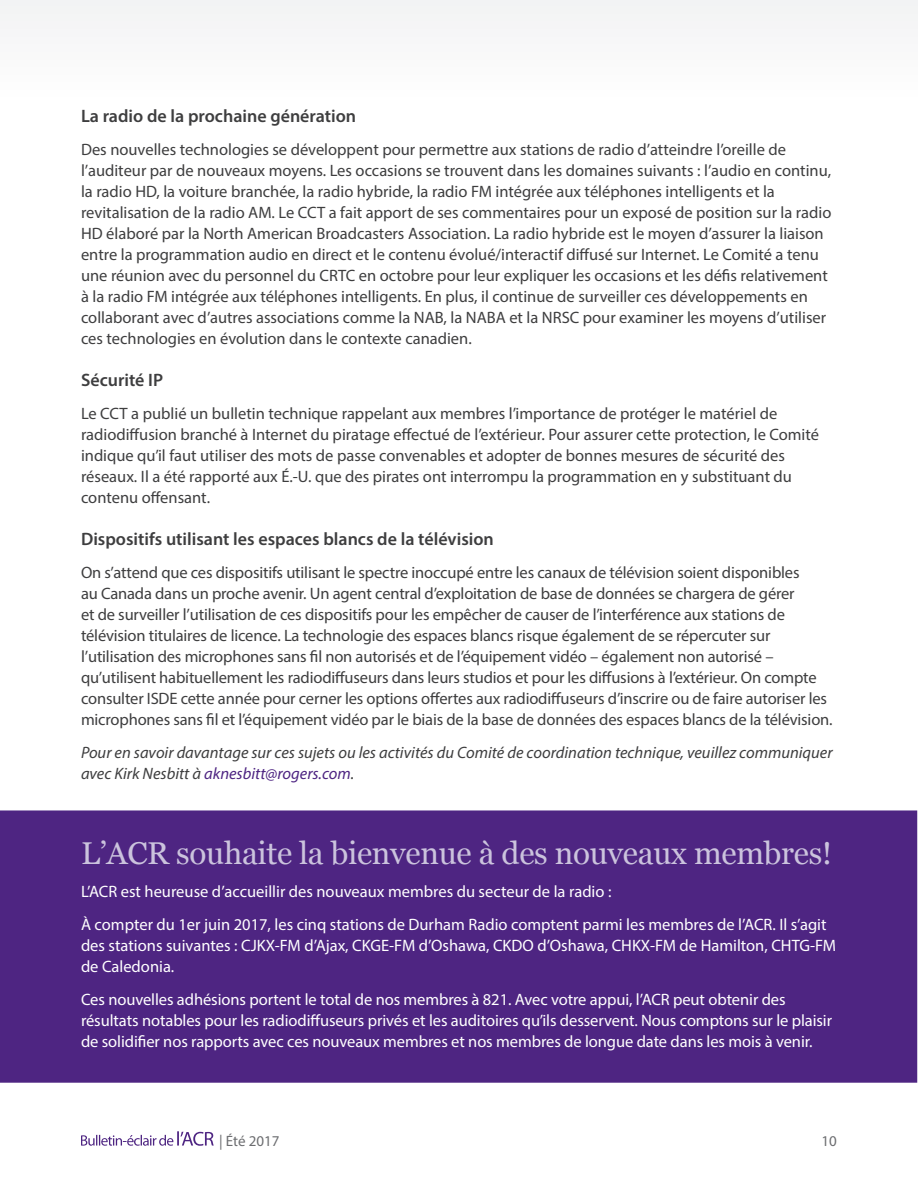
<style>
.page{position:relative;width:918px;height:1188px;background:#fff}
.page>*{position:absolute;margin:0;border:0;box-sizing:border-box;transform-origin:0 0}
.t1{font:31.5px "Georgia";letter-spacing:-.01em;color:#cbc3dd}
.bodycopy{font:600 18px "Myriad Pro";color:#3e3e3f}
.bodycopy-2{font:16.5px/21px "Myriad Pro";color:#3e3e3f}
.bodycopy-3{font:16.5px/21px "Myriad Pro";letter-spacing:-.005em;color:#fff}
.bodycopy-4{font:italic 16.5px/21px "Myriad Pro";color:#3e3e3f}
.t2{font:15px "Myriad Pro";color:#6c6d70}
.s1{color:#4e2582}
</style>
<div class="page">
<svg style="left:81px;top:1131px;width:133px;height:15px"></svg>
<div style="left:1px;top:811px;width:915px;height:271px;background:#4e2582"></div>
<div style="left:0;top:810px;width:917px;height:273px;border:2px solid #4e2582"></div>
<p class="bodycopy" style="left:81px;top:104px;width:277px">La radio de la prochaine génération</p>
<p class="bodycopy-2" style="left:81px;top:138px;width:752px">Des nouvelles technologies se développent pour permettre aux stations de radio d’atteindre l’oreille de l’auditeur par de nouveaux moyens. Les occasions se trouvent dans les domaines suivants : l’audio en continu, la radio HD, la voiture branchée, la radio hybride, la radio FM intégrée aux téléphones intelligents et la revitalisation de la radio AM. Le CCT a fait apport de ses commentaires pour un exposé de position sur la radio HD élaboré par la North American Broadcasters Association. La radio hybride est le moyen d’assurer la liaison entre la programmation audio en direct et le contenu évolué/interactif diffusé sur Internet. Le Comité a tenu une réunion avec du personnel du CRTC en octobre pour leur expliquer les occasions et les défis relativement à la radio FM intégrée aux téléphones intelligents. En plus, il continue de surveiller ces développements en collaborant avec d’autres associations comme la NAB, la NABA et la NRSC pour examiner les moyens d’utiliser ces technologies en évolution dans le contexte canadien.</p>
<p class="bodycopy" style="left:81px;top:368px;width:84px">Sécurité IP</p>
<p class="bodycopy-2" style="left:81px;top:402px;width:740px">Le CCT a publié un bulletin technique rappelant aux membres l’importance de protéger le matériel de radiodiffusion branché à Internet du piratage effectué de l’extérieur. Pour assurer cette protection, le Comité indique qu’il faut utiliser des mots de passe convenables et adopter de bonnes mesures de sécurité des réseaux. Il a été rapporté aux É.-U. que des pirates ont interrompu la programmation en y substituant du contenu offensant.</p>
<p class="bodycopy" style="left:81px;top:527px;width:414px">Dispositifs utilisant les espaces blancs de la télévision</p>
<p class="bodycopy-2" style="left:81px;top:561px;width:753px">On s’attend que ces dispositifs utilisant le spectre inoccupé entre les canaux de télévision soient disponibles<br>au Canada dans un proche avenir. Un agent central d’exploitation de base de données se chargera de gérer<br>et de surveiller l’utilisation de ces dispositifs pour les empêcher de causer de l’interférence aux stations de télévision titulaires de licence. La technologie des espaces blancs risque également de se répercuter sur l’utilisation des microphones sans fil non autorisés et de l’équipement vidéo – également non autorisé – qu’utilisent habituellement les radiodiffuseurs dans leurs studios et pour les diffusions à l’extérieur. On compte consulter ISDE cette année pour cerner les options offertes aux radiodiffuseurs d’inscrire ou de faire autoriser les microphones sans fil et l’équipement vidéo par le biais de la base de données des espaces blancs de la télévision.</p>
<p class="bodycopy-4" style="left:81px;top:741px;width:753px">Pour en savoir davantage sur ces sujets ou les activités du Comité de coordination technique, veuillez communiquer avec Kirk Nesbitt à <span class="s1">aknesbitt@rogers.com</span>.</p>
<p class="t1" style="left:81px;top:834px;width:753px">L’ACR souhaite la bienvenue à des nouveaux membres!</p>
<p class="bodycopy-3" style="left:81px;top:881px;width:532px">L’ACR est heureuse d’accueillir des nouveaux membres du secteur de la radio :</p>
<p class="bodycopy-3" style="left:81px;top:914px;width:757px">À compter du 1er juin 2017, les cinq stations de Durham Radio comptent parmi les membres de l’ACR. Il s’agit des stations suivantes : CJKX-FM d’Ajax, CKGE-FM d’Oshawa, CKDO d’Oshawa, CHKX-FM de Hamilton, CHTG-FM de Caledonia.</p>
<p class="bodycopy-3" style="left:81px;top:989px;width:753px">Ces nouvelles adhésions portent le total de nos membres à 821. Avec votre appui, l’ACR peut obtenir des résultats notables pour les radiodiffuseurs privés et les auditoires qu’ils desservent. Nous comptons sur le plaisir de solidifier nos rapports avec ces nouveaux membres et nos membres de longue date dans les mois à venir.</p>
<p class="t2" style="left:219px;top:1131px;width:62px">| Été 2017</p>
<p class="t2" style="left:822px;top:1131px;width:17px">10</p>
</div>
